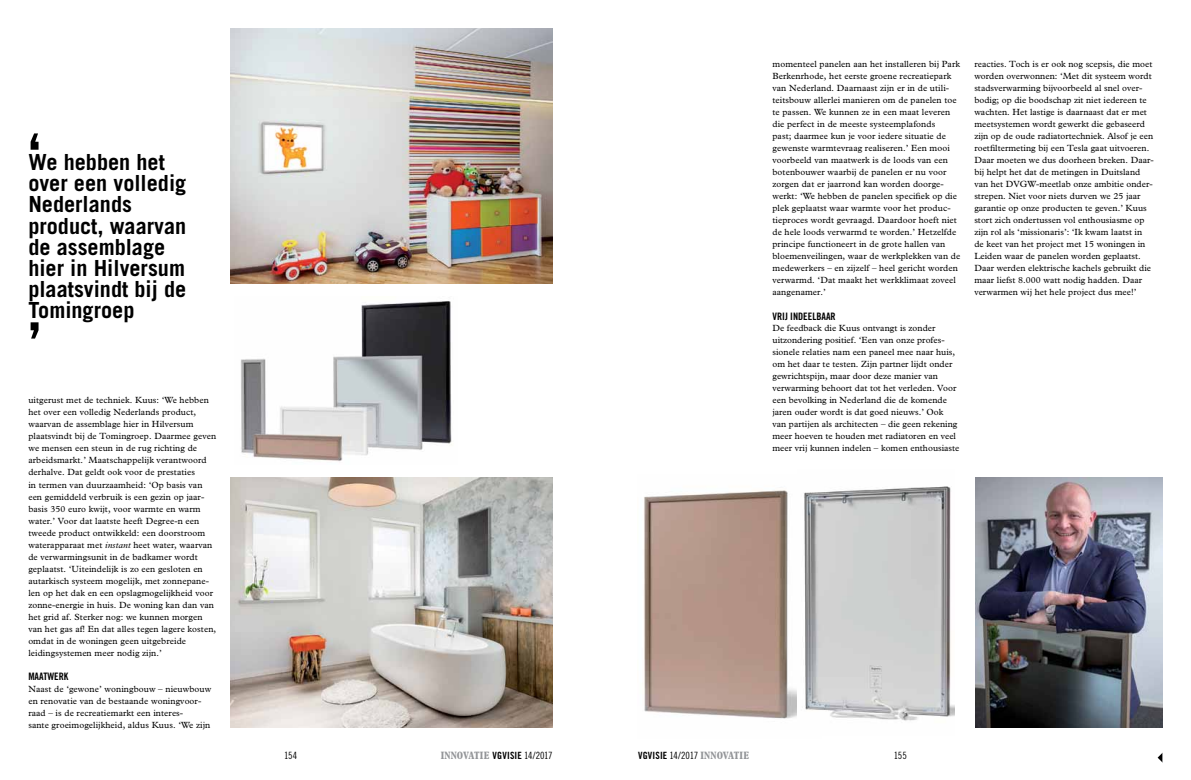
<style>
.page{position:relative;width:1191px;height:780px;background:#fff}
.page>*{position:absolute;margin:0;border:0;box-sizing:border-box;transform-origin:0 0}
.t1{font:700 56px "Trade Gothic";color:#000}
.t2{font:700 22.2px/21px "Trade Gothic";color:#000}
.t3{font:700 condensed 10.7px "M Plantin";letter-spacing:.005em;color:#939598}
.t4{font:10.2px "Trade Gothic Bold Cond Twenty";color:#000}
.t5{font:10px "Trade Gothic Cond Eighteen";letter-spacing:-.015em;color:#000}
.t6{font:9px/12px "M Plantin";letter-spacing:.01em;color:#000}
.s1{font-style:italic}
.s2{font-family:"Trade Gothic Bold Cond Twenty";font-weight:400;font-stretch:normal;font-size:10px;color:#000}
.s3{font-family:"Trade Gothic Cond Eighteen";font-weight:400;font-stretch:normal;font-size:10px;color:#000}
</style>
<div class="page">
<img style="left:644px;top:490px;width:153px;height:229px">
<img style="left:804px;top:486px;width:150px;height:235px">
<svg style="left:1157px;top:752px;width:6px;height:10px"></svg>
<img style="left:230px;top:477px;width:323px;height:250px">
<img style="left:240px;top:301px;width:212px;height:161px">
<img style="left:230px;top:28px;width:322px;height:255px">
<img style="left:975px;top:477px;width:187px;height:250px">
<h1 class="t1" style="left:28px;top:120px;width:14px">‘</h1>
<h2 class="t2" style="left:28px;top:152px;width:159px">We hebben het over een volledig<br>Nederlands product, waarvan de assemblage hier in Hilversum plaatsvindt bij de<br>Tomingroep</h2>
<h1 class="t1" style="left:28px;top:308px;width:14px">’</h1>
<p class="t6" style="left:28px;top:394px;width:189px">uitgerust met de techniek. Kuus: ‘We hebben het over een volledig Nederlands product, waarvan de assemblage hier in Hilversum plaatsvindt bij de Tomingroep. Daarmee geven we mensen een steun in de rug richting de arbeidsmarkt.’ Maatschappelijk verantwoord derhalve. Dat geldt ook voor de prestaties<br>in termen van duurzaamheid: ‘Op basis van een gemiddeld verbruik is een gezin op jaar&shy;basis 350 euro kwijt, voor warmte en warm water.’ Voor dat laatste heeft Degree-n een tweede product ontwikkeld: een doorstroom waterapparaat met <span class="s1">instant</span> heet water, waarvan de verwarmingsunit in de badkamer wordt geplaatst. ‘Uiteindelijk is zo een gesloten en autarkisch systeem mogelijk, met zonnepane&shy;len op het dak en een opslagmogelijkheid voor zonne-energie in huis. De woning kan dan van het grid af. Sterker nog: we kunnen morgen van het gas af! En dat alles tegen lagere kosten, omdat in de woningen geen uitgebreide leidingsystemen meer nodig zijn.’</p>
<p class="t4" style="left:28px;top:670px;width:42px">MAATWERK</p>
<p class="t6" style="left:28px;top:682px;width:184px">Naast de ‘gewone’ woningbouw – nieuwbouw en renovatie van de bestaande woningvoor&shy;raad – is de recreatiemarkt een interes-<br>sante groeimogelijkheid, aldus Kuus. ‘We zijn</p>
<p class="t6" style="left:772px;top:58px;width:189px">momenteel panelen aan het installeren bij Park Berkenrhode, het eerste groene recreatiepark van Nederland. Daarnaast zijn er in de utili&shy;teitsbouw allerlei manieren om de panelen toe te passen. We kunnen ze in een maat leveren die perfect in de meeste systeemplafonds<br>past; daarmee kun je voor iedere situatie de gewenste warmtevraag realiseren.’ Een mooi voorbeeld van maatwerk is de loods van een botenbouwer waarbij de panelen er nu voor zorgen dat er jaarrond kan worden doorge&shy;werkt: ‘We hebben de panelen specifiek op die plek geplaatst waar warmte voor het produc&shy;tieproces wordt gevraagd. Daardoor hoeft niet de hele loods verwarmd te worden.’ Hetzelfde principe functioneert in de grote hallen van bloemenveilingen, waar de werkplekken van de medewerkers – en zijzelf – heel gericht worden verwarmd. ‘Dat maakt het werkklimaat zoveel aangenamer.’</p>
<p class="t4" style="left:772px;top:310px;width:65px">VRIJ INDEELBAAR</p>
<p class="t6" style="left:772px;top:322px;width:188px">De feedback die Kuus ontvangt is zonder uitzondering positief. ‘Een van onze profes&shy;sionele relaties nam een paneel mee naar huis, om het daar te testen. Zijn partner lijdt onder gewrichtspijn, maar door deze manier van verwarming behoort dat tot het verleden. Voor een bevolking in Nederland die de komende jaren ouder wordt is dat goed nieuws.’ Ook van partijen als architecten – die geen rekening meer hoeven te houden met radiatoren en veel meer vrij kunnen indelen – komen enthousiaste</p>
<p class="t6" style="left:974px;top:58px;width:181px">reacties. Toch is er ook nog scepsis, die moet worden overwonnen: ‘Met dit systeem wordt stadsverwarming bijvoorbeeld al snel over&shy;bodig; op die boodschap zit niet iedereen te wachten. Het lastige is daarnaast dat er met meetsystemen wordt gewerkt die gebaseerd zijn op de oude radiatortechniek. Alsof je een roetfiltermeting bij een Tesla gaat uitvoeren.<br>Daar moeten we dus doorheen breken. Daar&shy;bij helpt het dat de metingen in Duitsland van het DVGW-meetlab onze ambitie onder&shy;strepen. Niet voor niets durven we 25 jaar garantie op onze producten te geven.’ Kuus stort zich ondertussen vol enthousiasme op zijn rol als ‘missionaris’: ‘Ik kwam laatst in de keet van het project met 15 woningen in Leiden waar de panelen worden geplaatst.<br>Daar werden elektrische kachels gebruikt die maar liefst 8.000 watt nodig hadden. Daar verwarmen wij het hele project dus mee!’</p>
<p class="t5" style="left:284px;top:749px;width:15px">154</p>
<p class="t3" style="left:441px;top:748px;width:114px">INNOVATIE <span class="s2">VGVISIE</span> <span class="s3">14/2017</span></p>
<p class="t3" style="left:638px;top:748px;width:112px"><span class="s2">VGVISIE</span> <span class="s3">14/2017</span> INNOVATIE</p>
<p class="t5" style="left:893px;top:749px;width:15px">155</p>
</div>
